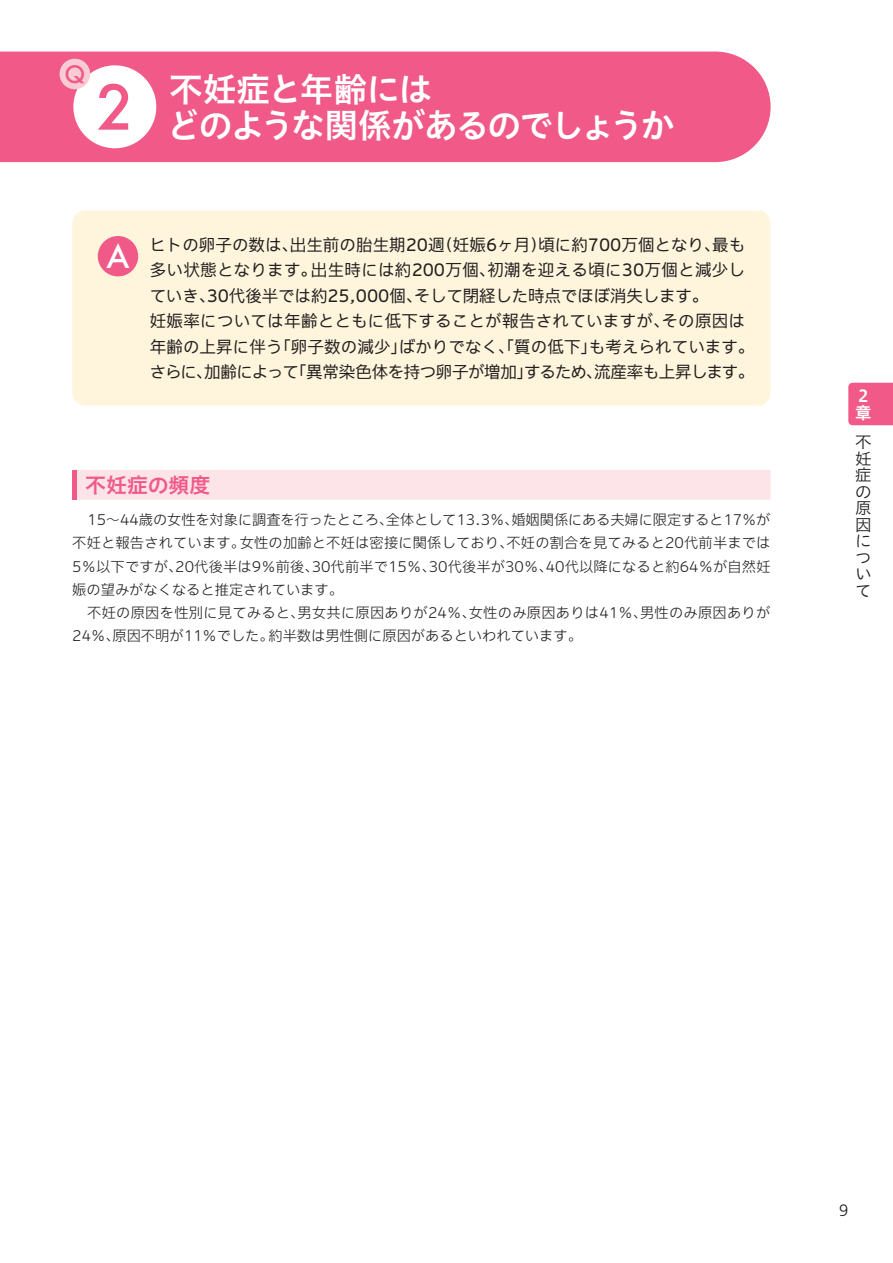
<style>
.page{position:relative;width:893px;height:1263px;background:#fff}
.page>*{position:absolute;margin:0;border:0;box-sizing:border-box;transform-origin:0 0}
.t1{font:33.75px/36px "Hiragino UD Sans Std N W6";letter-spacing:-.06em;color:#fff}
.t2{font:500 31.05px "Futura";color:#fff}
.t3{font:500 23.4px "Futura";color:#f05988}
.t4{font:21px "Hiragino UD Sans Std N W6";color:#f05988}
.t5{font:100 16.5px/25.5px "Iwa UCDA Goth Std";letter-spacing:.005em;color:#231f20}
.t6{font:16.5px/16.5px "Hiragino UD Sans Std N W3";color:#231f20;text-align:justify}
.t7{font:16.5px/16.5px "Hiragino UD Sans Std N W6";color:#fff}
.t8{font:300 16.5px "Frutiger";color:#231f20}
.t9{font:300 14.25px/23.2px "Iwa UCDA Goth Std";letter-spacing:.01em;color:#231f20;text-align:justify}
</style>
<div class="page">
<div style="left:848px;top:383px;width:45px;height:42px;background:#f05988"></div>
<div style="left:0;top:52px;width:771px;height:110px;background:#f05988"></div>
<div style="left:73px;top:65px;width:83px;height:83px;background:#fff;border-radius:50%"></div>
<div style="left:60px;top:59px;width:30px;height:30px;background:#f9ccd5;border-radius:50%"></div>
<div style="left:72px;top:210px;width:699px;height:196px;background:#fef5dc;border-radius:13px"></div>
<div style="left:72px;top:470px;width:699px;height:30px;background:#fce4e8"></div>
<div style="left:72px;top:470px;width:5px;height:30px;background:#f05988"></div>
<div style="left:98px;top:236px;width:40px;height:40px;background:#f05988;border-radius:50%"></div>
<h3 class="t3" style="left:64px;top:58px;width:22px">Q</h3>
<h1 class="t1" style="left:96px;top:69px;width:580px;text-indent:73px">不妊症と年齢には<br><sup>2</sup> どのような関係があるのでしょうか</h1>
<h2 class="t2" style="left:107px;top:235px;width:25px">A</h2>
<p class="t5" style="left:150px;top:230px;width:606px">ヒトの卵子の数は、出生前の胎生期20週（妊娠6ヶ月）頃に約700万個となり、最も多い状態となります。出生時には約200万個、初潮を迎える頃に30万個と減少していき、30代後半では約25,000個、そして閉経した時点でほぼ消失します。<br>妊娠率については年齢とともに低下することが報告されていますが、その原因は年齢の上昇に伴う「卵子数の減少」ばかりでなく、「質の低下」も考えられています。さらに、加齢によって「異常染色体を持つ卵子が増加」するため、流産率も上昇します。</p>
<h3 class="t4" style="left:85px;top:469px;width:127px">不妊症の頻度</h3>
<p class="t9" style="left:72px;top:507px;width:700px;text-indent:15px">15〜44歳の女性を対象に調査を行ったところ、全体として13.3％、婚姻関係にある夫婦に限定すると17％が不妊と報告されています。女性の加齢と不妊は密接に関係しており、不妊の割合を見てみると20代前半までは5％以下ですが、20代後半は9％前後、30代前半で15％、30代後半が30％、40代以降になると約64％が自然妊娠の望みがなくなると推定されています。</p>
<p class="t9" style="left:72px;top:600px;width:700px;text-indent:15px">不妊の原因を性別に見てみると、男女共に原因ありが24％、女性のみ原因ありは41％、男性のみ原因ありが<br>24％、原因不明が11％でした。約半数は男性側に原因があるといわれています。</p>
<p class="t7" style="left:855px;top:387px;width:17px">２章</p>
<p class="t6" style="left:855px;top:433px;width:17px">不妊症の原因について</p>
<p class="t8" style="left:839px;top:1201px;width:11px">9</p>
</div>
